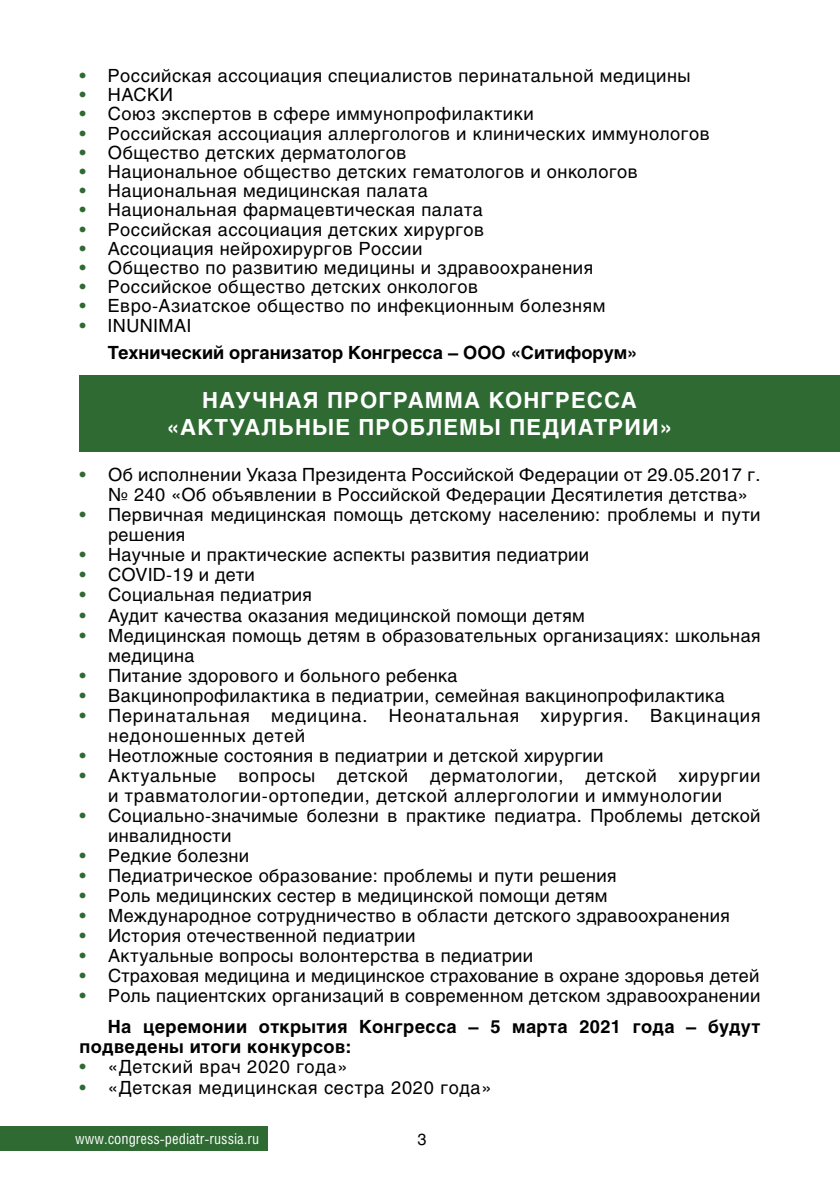
<style>
.page{position:relative;width:840px;height:1191px;background:#fff}
.page>*{position:absolute;margin:0;border:0;box-sizing:border-box;transform-origin:0 0}
.t1{font:700 22px/26.4px "Helios";letter-spacing:.05em;color:#fff;text-align:center}
.t2{font:18px/20px "Helios C";letter-spacing:.02em;color:#000}
.t3{font:18px/20px "Helios C";letter-spacing:.04em;color:#000;text-align:center}
.t4{font:700 18px/20px "Helios";letter-spacing:.02em;color:#000}
.t5{font:18px/20px "Helios C";letter-spacing:.05em;color:#000}
.t6{font:700 18px "Helios";color:#000}
.t7{font:16px "Helios C";color:#000}
.t8{font:15px "Helios Cond";color:#fff}
.s1{color:#2e6a32}
</style>
<div class="page">
<div style="left:0;top:1126px;width:267px;height:25px;background:#2e6a32"></div>
<div style="left:79px;top:375px;width:760px;height:76px;background:#2e6a32"></div>
<p class="t2" style="left:79px;top:65px;width:612px"><span class="s1">•</span> Российская ассоциация специалистов перинатальной медицины</p>
<p class="t2" style="left:79px;top:85px;width:95px"><span class="s1">•</span> НАСКИ</p>
<p class="t2" style="left:79px;top:104px;width:455px"><span class="s1">•</span> Союз экспертов в сфере иммунопрофилактики</p>
<p class="t2" style="left:79px;top:123px;width:631px"><span class="s1">•</span> Российская ассоциация аллергологов и клинических иммунологов</p>
<p class="t2" style="left:79px;top:142px;width:328px"><span class="s1">•</span> Общество детских дерматологов</p>
<p class="t2" style="left:79px;top:161px;width:559px"><span class="s1">•</span> Национальное общество детских гематологов и онкологов</p>
<p class="t2" style="left:79px;top:181px;width:350px"><span class="s1">•</span> Национальная медицинская палата</p>
<p class="t2" style="left:79px;top:200px;width:405px"><span class="s1">•</span> Национальная фармацевтическая палата</p>
<p class="t2" style="left:79px;top:219px;width:406px"><span class="s1">•</span> Российская ассоциация детских хирургов</p>
<p class="t2" style="left:79px;top:238px;width:344px"><span class="s1">•</span> Ассоциация нейрохирургов России</p>
<p class="t2" style="left:79px;top:257px;width:515px"><span class="s1">•</span> Общество по развитию медицины и здравоохранения</p>
<p class="t2" style="left:79px;top:277px;width:399px"><span class="s1">•</span> Российское общество детских онкологов</p>
<p class="t2" style="left:79px;top:296px;width:527px"><span class="s1">•</span> Евро-Азиатское общество по инфекционным болезням</p>
<p class="t2" style="left:79px;top:315px;width:113px"><span class="s1">•</span> INUNIMAI</p>
<p class="t6" style="left:108px;top:342px;width:530px">Технический организатор Конгресса – ООО «Ситифорум»</p>
<p class="t1" style="left:167px;top:387px;width:506px">НАУЧНАЯ ПРОГРАММА КОНГРЕССА «АКТУАЛЬНЫЕ ПРОБЛЕМЫ ПЕДИАТРИИ»</p>
<p class="t2" style="left:108px;top:465px;width:653px;text-indent:-29px"><span class="s1">•</span> Об исполнении Указа Президента Российской Федерации от 29.05.2017 г. № 240 «Об объявлении в Российской Федерации Десятилетия детства»</p>
<p class="t2" style="left:108px;top:505px;width:653px;text-indent:-29px"><span class="s1">•</span> Первичная медицинская помощь детскому населению: проблемы и пути решения</p>
<p class="t2" style="left:79px;top:545px;width:511px"><span class="s1">•</span> Научные и практические аспекты развития педиатрии</p>
<p class="t2" style="left:79px;top:565px;width:177px"><span class="s1">•</span> COVID-19 и дети</p>
<p class="t2" style="left:79px;top:585px;width:234px"><span class="s1">•</span> Социальная педиатрия</p>
<p class="t2" style="left:79px;top:605px;width:506px"><span class="s1">•</span> Аудит качества оказания медицинской помощи детям</p>
<p class="t2" style="left:108px;top:625px;width:653px;text-indent:-29px"><span class="s1">•</span> Медицинская помощь детям в образовательных организациях: школьная медицина</p>
<p class="t2" style="left:79px;top:665px;width:379px"><span class="s1">•</span> Питание здорового и больного ребенка</p>
<p class="t2" style="left:79px;top:685px;width:646px"><span class="s1">•</span> Вакцинопрофилактика в педиатрии, семейная вакцинопрофилактика</p>
<p class="t5" style="left:108px;top:705px;width:653px;text-indent:-29px"><span class="s1">•</span> Перинатальная медицина. Неонатальная хирургия. Вакцинация недоношенных детей</p>
<p class="t2" style="left:79px;top:745px;width:525px"><span class="s1">•</span> Неотложные состояния в педиатрии и детской хирургии</p>
<p class="t3" style="left:79px;top:765px;width:682px"><span class="s1">•</span> Актуальные вопросы детской дерматологии, детской хирургии и травматологии-ортопедии, детской аллергологии и иммунологии</p>
<p class="t2" style="left:108px;top:805px;width:653px;text-indent:-29px"><span class="s1">•</span> Социально-значимые болезни в практике педиатра. Проблемы детской инвалидности</p>
<p class="t2" style="left:79px;top:845px;width:171px"><span class="s1">•</span> Редкие болезни</p>
<p class="t2" style="left:79px;top:865px;width:538px"><span class="s1">•</span> Педиатрическое образование: проблемы и пути решения</p>
<p class="t2" style="left:79px;top:885px;width:529px"><span class="s1">•</span> Роль медицинских сестер в медицинской помощи детям</p>
<p class="t2" style="left:79px;top:905px;width:651px"><span class="s1">•</span> Международное сотрудничество в области детского здравоохранения</p>
<p class="t2" style="left:79px;top:925px;width:337px"><span class="s1">•</span> История отечественной педиатрии</p>
<p class="t2" style="left:79px;top:945px;width:455px"><span class="s1">•</span> Актуальные вопросы волонтерства в педиатрии</p>
<p class="t2" style="left:79px;top:965px;width:681px"><span class="s1">•</span> Страховая медицина и медицинское страхование в охране здоровья детей</p>
<p class="t2" style="left:79px;top:985px;width:682px"><span class="s1">•</span> Роль пациентских организаций в современном детском здравоохранении</p>
<p class="t4" style="left:79px;top:1017px;width:682px;text-indent:28px">На церемонии открытия Конгресса – 5 марта 2021 года – будут подведены итоги конкурсов:</p>
<p class="t3" style="left:79px;top:1056px;width:269px"><span class="s1">•</span> «Детский врач 2020 года»</p>
<p class="t3" style="left:79px;top:1077px;width:413px"><span class="s1">•</span> «Детская медицинская сестра 2020 года»</p>
<p class="t8" style="left:75px;top:1129px;width:185px">www.congress-pediatr-russia.ru</p>
<p class="t7" style="left:417px;top:1130px;width:10px">3</p>
</div>
